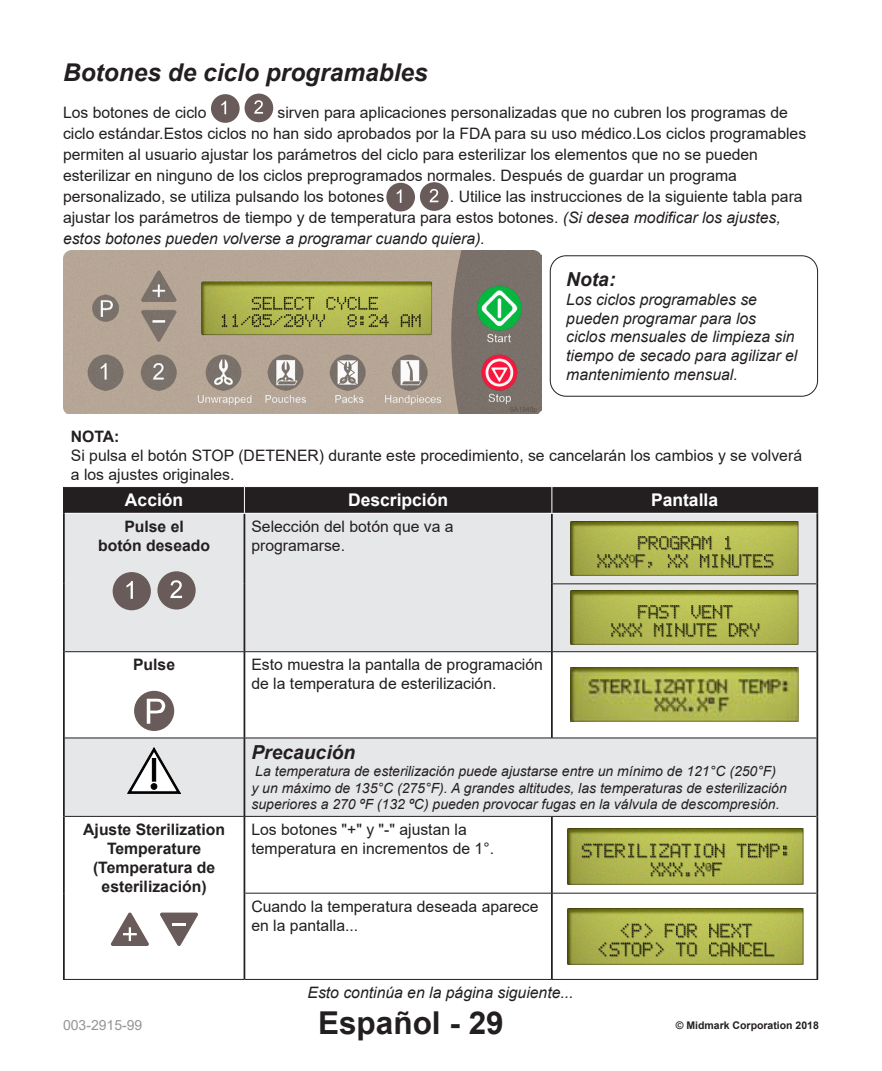
<style>
.page{position:relative;width:882px;height:1071px;background:#fff}
.page>*{position:absolute;margin:0;border:0;box-sizing:border-box;transform-origin:0 0}
.t1{font:700 31.5px "Arial";color:#231f20}
.Sub_Heading_2_ES{font:italic 700 24.5px "Arial";color:#231f20}
.Body_Text{font:italic 700 19.25px "Arial";color:#231f20}
.Note{font:italic 700 19.25px "Arial";color:#231f20}
.t2{font:700 17.5px "Arial";color:#fff}
.Body_Text-2{font:15.75px/21px "Arial";color:#231f20}
.Caution_-_Equp_Alert{font:italic 15.75px/18.9px "Arial";color:#231f20}
.Body_Text-3{font:700 15.75px/18.9px "Arial";color:#231f20;text-align:center}
.Body_Text-4{font:italic 15.75px "Arial";color:#231f20}
.Body_Text-5{font:italic 14px/16.8px "Arial";color:#231f20}
.t3{font:14px "Arial";color:#939598}
.t4{font:700 10.5px "Arial";color:#231f20}
.s1{font-style:italic}
.s2{font-weight:700}
</style>
<div class="page">
<div style="left:245px;top:94px;width:28px;height:28px;background:#685b59;border-radius:50%"></div>
<svg style="left:254px;top:100px;width:9px;height:14px"></svg>
<div style="left:211px;top:94px;width:29px;height:29px;background:#685b59;border-radius:50%"></div>
<svg style="left:221px;top:101px;width:5px;height:13px"></svg>
<div style="left:65px;top:514px;width:751px;height:70px;background:#e6e7e9"></div>
<div style="left:65px;top:584px;width:751px;height:67px;background:#e6e7e9"></div>
<svg style="left:65px;top:652px;width:751px;height:327px"></svg>
<hr style="left:816px;top:738px;width:2px;height:78px;background:#231f20">
<hr style="left:63px;top:513px;width:2px;height:71px;background:#231f20">
<hr style="left:244px;top:514px;width:1px;height:70px;background:#231f20">
<hr style="left:551px;top:514px;width:2px;height:70px;background:#231f20">
<hr style="left:816px;top:513px;width:2px;height:71px;background:#231f20">
<hr style="left:63px;top:584px;width:2px;height:68px;background:#231f20">
<hr style="left:244px;top:584px;width:1px;height:67px;background:#231f20">
<hr style="left:551px;top:584px;width:2px;height:67px;background:#231f20">
<hr style="left:816px;top:584px;width:2px;height:68px;background:#231f20">
<hr style="left:63px;top:652px;width:2px;height:86px;background:#231f20">
<hr style="left:244px;top:652px;width:1px;height:86px;background:#231f20">
<hr style="left:551px;top:652px;width:2px;height:86px;background:#231f20">
<hr style="left:816px;top:652px;width:2px;height:86px;background:#231f20">
<hr style="left:63px;top:738px;width:2px;height:78px;background:#231f20">
<hr style="left:244px;top:738px;width:1px;height:78px;background:#231f20">
<hr style="left:63px;top:816px;width:2px;height:77px;background:#231f20">
<hr style="left:244px;top:817px;width:1px;height:76px;background:#231f20">
<hr style="left:551px;top:817px;width:2px;height:76px;background:#231f20">
<hr style="left:816px;top:816px;width:2px;height:77px;background:#231f20">
<hr style="left:63px;top:893px;width:2px;height:86px;background:#231f20">
<hr style="left:244px;top:893px;width:1px;height:86px;background:#231f20">
<hr style="left:551px;top:893px;width:2px;height:86px;background:#231f20">
<hr style="left:816px;top:893px;width:2px;height:86px;background:#231f20">
<hr style="left:553px;top:584px;width:263px;height:1px;background:#231f20">
<hr style="left:65px;top:651px;width:179px;height:1px;background:#231f20">
<hr style="left:244px;top:651px;width:308px;height:1px;background:#231f20">
<hr style="left:552px;top:651px;width:264px;height:1px;background:#231f20">
<hr style="left:65px;top:738px;width:179px;height:1px;background:#231f20">
<hr style="left:244px;top:738px;width:308px;height:1px;background:#231f20">
<hr style="left:552px;top:738px;width:264px;height:1px;background:#231f20">
<hr style="left:65px;top:816px;width:179px;height:1px;background:#231f20">
<hr style="left:244px;top:816px;width:308px;height:1px;background:#231f20">
<hr style="left:552px;top:816px;width:264px;height:1px;background:#231f20">
<hr style="left:245px;top:893px;width:307px;height:1px;background:#231f20">
<hr style="left:552px;top:893px;width:264px;height:1px;background:#231f20">
<hr style="left:63px;top:979px;width:181px;height:1px;background:#231f20">
<hr style="left:244px;top:979px;width:308px;height:1px;background:#231f20">
<hr style="left:552px;top:979px;width:266px;height:1px;background:#231f20">
<svg style="left:65px;top:487px;width:751px;height:26px;background:#252122"></svg>
<hr style="left:63px;top:487px;width:2px;height:26px;background:#231f20">
<hr style="left:816px;top:487px;width:2px;height:26px;background:#231f20">
<div style="left:157px;top:571px;width:39px;height:39px;background:#685b59;border-radius:50%"></div>
<svg style="left:170px;top:580px;width:12px;height:18px"></svg>
<div style="left:113px;top:572px;width:38px;height:38px;background:#685b59;border-radius:50%"></div>
<svg style="left:126px;top:581px;width:7px;height:18px"></svg>
<img style="left:571px;top:522px;width:227px;height:53px">
<img style="left:571px;top:591px;width:227px;height:54px">
<div style="left:134px;top:691px;width:40px;height:40px;background:#685b59;border-radius:50%"></div>
<svg style="left:147px;top:699px;width:18px;height:25px"></svg>
<img style="left:570px;top:668px;width:229px;height:54px">
<svg style="left:127px;top:747px;width:54px;height:48px"></svg>
<svg style="left:111px;top:913px;width:38px;height:33px"></svg>
<svg style="left:160px;top:913px;width:38px;height:33px"></svg>
<hr style="left:172px;top:923px;width:14px;height:3px;background:#fff">
<img style="left:567px;top:829px;width:237px;height:56px">
<img style="left:567px;top:909px;width:237px;height:56px">
<div style="left:550px;top:256px;width:268px;height:140px;border:1px solid #231f20;border-radius:16px"></div>
<img style="left:63px;top:250px;width:479px;height:163px">
<div style="left:420px;top:182px;width:29px;height:29px;background:#685b59;border-radius:50%"></div>
<svg style="left:430px;top:189px;width:8px;height:13px"></svg>
<div style="left:386px;top:183px;width:29px;height:28px;background:#685b59;border-radius:50%"></div>
<svg style="left:397px;top:189px;width:5px;height:14px"></svg>
<p class="Sub_Heading_2_ES" style="left:63px;top:56px;width:366px">Botones de ciclo programables</p>
<p class="Body_Text-2" style="left:63px;top:101px;width:145px">Los botones de ciclo</p>
<p class="Body_Text-2" style="left:63px;top:101px;width:745px;text-indent:215px">sirven para aplicaciones personalizadas que no cubren los programas de ciclo estándar.Estos ciclos no han sido aprobados por la FDA para su uso médico.Los ciclos programables permiten al usuario ajustar los parámetros del ciclo para esterilizar los elementos que no se pueden esterilizar en ninguno de los ciclos preprogramados normales. Después de guardar un programa personalizado, se utiliza pulsando los botones</p>
<p class="Body_Text-2" style="left:63px;top:185px;width:741px;text-indent:387px">. Utilice las instrucciones de la siguiente tabla para ajustar los parámetros de tiempo y de temperatura para estos botones. <span class="s1">(Si desea modificar los ajustes, estos botones pueden volverse a programar cuando quiera).</span></p>
<p class="Note" style="left:566px;top:266px;width:51px">Nota:</p>
<p class="Caution_-_Equp_Alert" style="left:566px;top:290px;width:233px">Los ciclos programables se pueden programar para los ciclos mensuales de limpieza sin tiempo de secado para agilizar el mantenimiento mensual.</p>
<p class="Body_Text-2" style="left:71px;top:427px;width:733px;line-height:18.9px"><span class="s2">NOTA:<br></span>Si pulsa el botón STOP (DETENER) durante este procedimiento, se cancelarán los cambios y se volverá a los ajustes originales.</p>
<p class="t2" style="left:125px;top:488px;width:60px">Acción</p>
<p class="t2" style="left:348px;top:488px;width:102px">Descripción</p>
<p class="t2" style="left:651px;top:488px;width:69px">Pantalla</p>
<p class="Body_Text-3" style="left:98px;top:517px;width:114px">Pulse el<br>botón deseado</p>
<p class="Body_Text-2" style="left:251px;top:517px;width:204px;line-height:18.9px">Selección del botón que va a programarse.</p>
<p class="Body_Text-3" style="left:133px;top:655px;width:44px">Pulse</p>
<p class="Body_Text-2" style="left:251px;top:655px;width:293px;line-height:18.9px">Esto muestra la pantalla de programación de la temperatura de esterilización.</p>
<p class="Body_Text" style="left:251px;top:739px;width:105px">Precaución</p>
<p class="Body_Text-5" style="left:251px;top:763px;width:537px">La temperatura de esterilización puede ajustarse entre un mínimo de 121°C (250°F)<br>y un máximo de 135°C (275°F). A grandes altitudes, las temperaturas de esterilización superiores a 270 ºF (132 ºC) pueden provocar fugas en la válvula de descompresión.</p>
<p class="Body_Text-3" style="left:83px;top:820px;width:143px">Ajuste Sterilization<br>Temperature (Temperatura de esterilización)</p>
<p class="Body_Text-2" style="left:251px;top:820px;width:244px;line-height:18.9px">Los botones "+" y "-" ajustan la temperatura en incrementos de 1°.</p>
<p class="Body_Text-2" style="left:251px;top:897px;width:289px;line-height:18.9px">Cuando la temperatura deseada aparece en la pantalla...</p>
<p class="Body_Text-4" style="left:308px;top:982px;width:268px">Esto continúa en la página siguiente...</p>
<h1 class="t1" style="left:318px;top:1001px;width:187px">Español - 29</h1>
<p class="t3" style="left:63px;top:1015px;width:81px">003-2915-99</p>
<p class="t4" style="left:676px;top:1018px;width:145px">© Midmark Corporation 2018</p>
</div>
